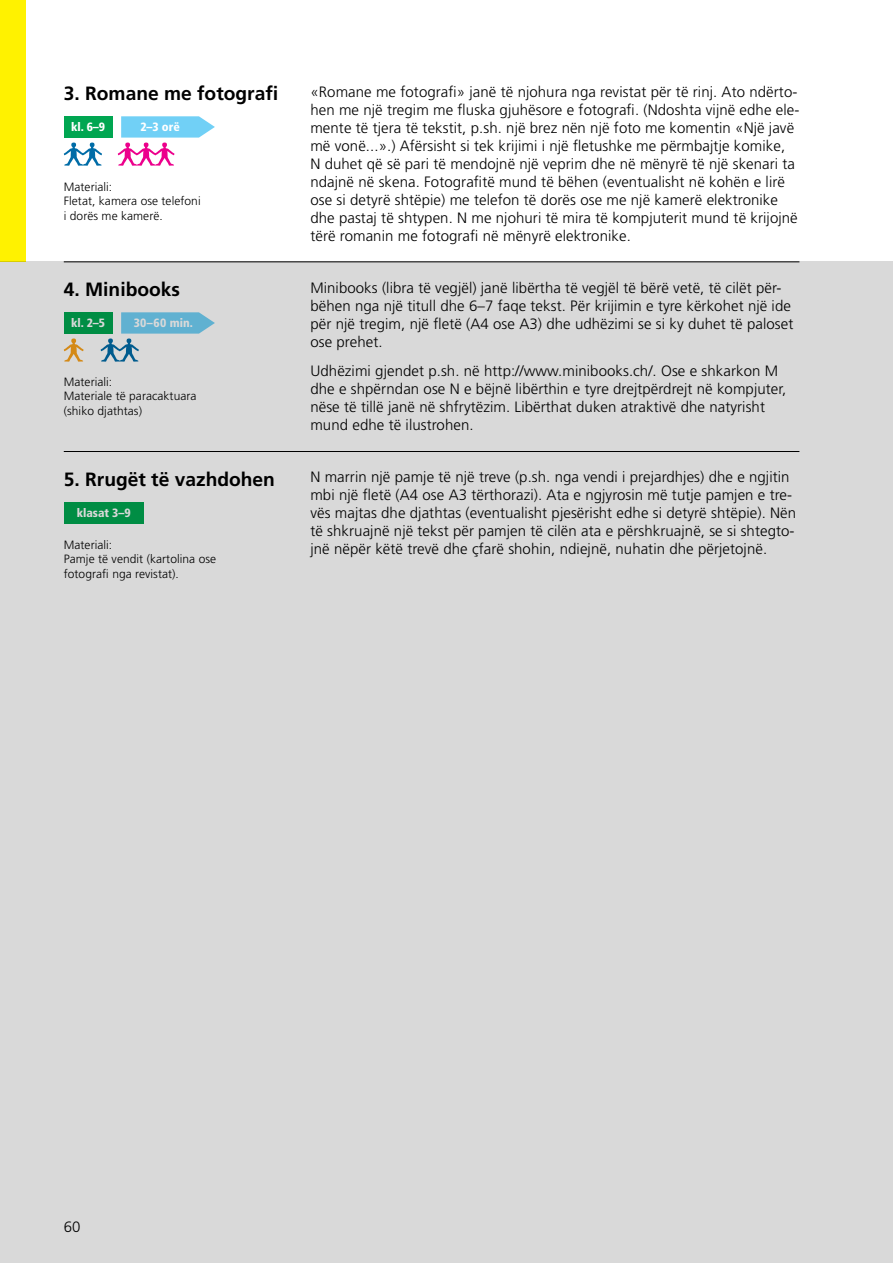
<style>
.page{position:relative;width:893px;height:1263px;background:#fff}
.page>*{position:absolute;margin:0;border:0;box-sizing:border-box;transform-origin:0 0}
.t1{font:700 19.2px "Frutiger";color:#000}
.t2{font:300 15px/18px "Frutiger";letter-spacing:.005em;color:#000}
.t3{font:300 12px/14.4px "Frutiger";letter-spacing:.005em;color:#000}
.t4{font:900 condensed 12px "Frutiger";color:#fff}
</style>
<div class="page">
<svg style="left:118px;top:116px;width:97px;height:50px"></svg>
<div style="left:64px;top:116px;width:49px;height:22px;background:#00a651"></div>
<svg style="left:64px;top:142px;width:38px;height:24px"></svg>
<div style="left:0;top:0;width:26px;height:261px;background:#fff200"></div>
<div style="left:0;top:261px;width:893px;height:1002px;background:#d9d9d9"></div>
<p class="t1" style="left:64px;top:82px;width:216px">3. Romane me fotografi</p>
<p class="t4" style="left:71px;top:120px;width:36px">kl. 6–9</p>
<p class="t4" style="left:140px;top:120px;width:41px">2–3 orë</p>
<p class="t3" style="left:64px;top:180px;width:138px">Materiali:<br>Fletat, kamera ose telefoni i dorës me kamerë.</p>
<p class="t1" style="left:64px;top:278px;width:118px">4. Minibooks</p>
<p class="t4" style="left:71px;top:316px;width:36px">kl. 2–5</p>
<p class="t4" style="left:134px;top:316px;width:61px">30–60 min.</p>
<p class="t3" style="left:64px;top:374px;width:134px">Materiali:<br>Materiale të paracaktuara (shiko djathtas)</p>
<p class="t1" style="left:64px;top:468px;width:213px">5. Rrugët të vazhdohen</p>
<p class="t4" style="left:77px;top:506px;width:56px">klasat 3–9</p>
<p class="t3" style="left:64px;top:537px;width:154px">Materiali:<br>Pamje të vendit (kartolina ose fotografi nga revistat).</p>
<p class="t2" style="left:310px;top:83px;width:490px">«Romane me fotografi» janë të njohura nga revistat për të rinj. Ato ndërto&shy;hen me një tregim me fluska gjuhësore e fotografi. (Ndoshta vijnë edhe ele&shy;mente të tjera të tekstit, p.sh. një brez nën një foto me komentin «Një javë më vonë...».) Afërsisht si tek krijimi i një fletushke me përmbajtje komike,<br>N duhet që së pari të mendojnë një veprim dhe në mënyrë të një skenari ta ndajnë në skena. Fotografitë mund të bëhen (eventualisht në kohën e lirë ose si detyrë shtëpie) me telefon të dorës ose me një kamerë elektronike dhe pastaj të shtypen. N me njohuri të mira të kompjuterit mund të krijojnë tërë romanin me fotografi në mënyrë elektronike.</p>
<p class="t2" style="left:310px;top:279px;width:484px">Minibooks (libra të vegjël) janë libërtha të vegjël të bërë vetë, të cilët për&shy;bëhen nga një titull dhe 6–7 faqe tekst. Për krijimin e tyre kërkohet një ide për një tregim, një fletë (A4 ose A3) dhe udhëzimi se si ky duhet të paloset ose prehet.</p>
<p class="t2" style="left:310px;top:361px;width:477px">Udhëzimi gjendet p.sh. në http://www.minibooks.ch/. Ose e shkarkon M dhe e shpërndan ose N e bëjnë libërthin e tyre drejtpërdrejt në kompjuter, nëse të tillë janë në shfrytëzim. Libërthat duken atraktivë dhe natyrisht mund edhe të ilustrohen.</p>
<p class="t2" style="left:310px;top:467px;width:487px">N marrin një pamje të një treve (p.sh. nga vendi i prejardhjes) dhe e ngjitin mbi një fletë (A4 ose A3 tërthorazi). Ata e ngjyrosin më tutje pamjen e tre&shy;vës majtas dhe djathtas (eventualisht pjesërisht edhe si detyrë shtëpie). Nën të shkruajnë një tekst për pamjen të cilën ata e përshkruajnë, se si shtegto&shy;jnë nëpër këtë trevë dhe çfarë shohin, ndiejnë, nuhatin dhe përjetojnë.</p>
<p class="t2" style="left:64px;top:1218px;width:18px">60</p>
</div>
